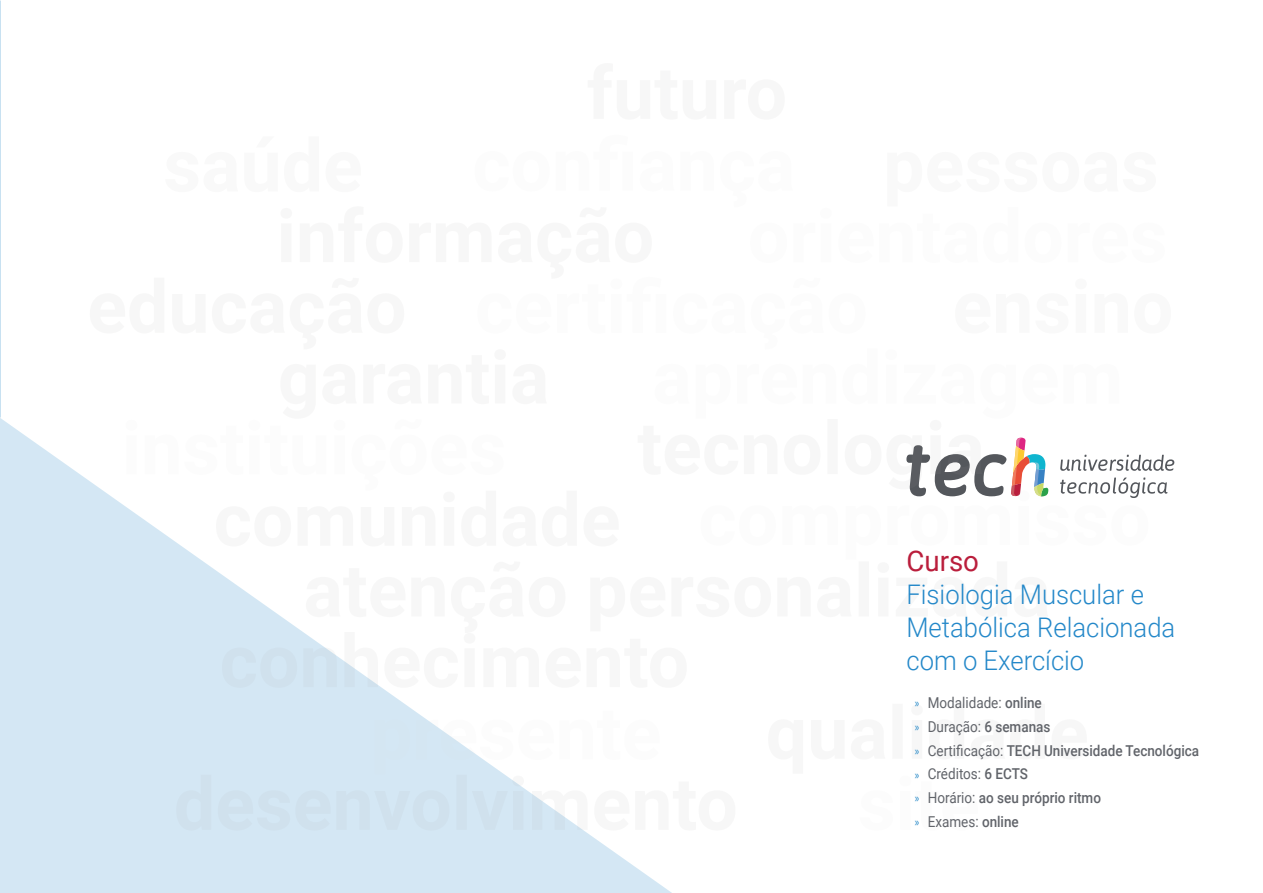
<style>
.page{position:relative;width:1263px;height:893px;background:#fff}
.page>*{position:absolute;margin:0;border:0;box-sizing:border-box;transform-origin:0 0}
.t1{font:28.5px "Roboto";color:#ba1e3c}
.t2{font:300 27px/33px "Roboto";color:#2488c9;scale:.95 1}
.t3{font:500 15px/23.7px "Roboto";color:#61646a;scale:.9 1}
.s1{font-family:"Myriad Pro";font-weight:400;font-size:12px;color:#2488c7}
.s2{font-weight:400}
</style>
<div class="page">
<svg style="left:0;top:418px;width:672px;height:475px;background:#d9eaf5"></svg>
<svg style="left:306px;top:561px;width:366px;height:71px"></svg>
<svg style="left:222px;top:632px;width:450px;height:56px"></svg>
<svg style="left:176px;top:711px;width:496px;height:119px"></svg>
<svg style="left:90px;top:418px;width:1084px;height:142px"></svg>
<h1 class="t1" style="left:906px;top:541px;width:74px">Curso</h1>
<h2 class="t2" style="left:906px;top:577px;width:285px">Fisiologia Muscular e<br>Metabólica Relacionada com o Exercício</h2>
<p class="t3" style="left:915px;top:690px;width:317px"><span class="s1">»</span> <span class="s2">Modalidade:</span> online<br><span class="s1">»</span> <span class="s2">Duração:</span> 6 semanas<br><span class="s1">»</span> <span class="s2">Certificação:</span> TECH Universidade Tecnológica <span class="s1">»</span> <span class="s2">Créditos:</span> 6 ECTS<br><span class="s1">»</span> <span class="s2">Horário:</span> ao seu próprio ritmo<br><span class="s1">»</span> <span class="s2">Exames:</span> online</p>
</div>
